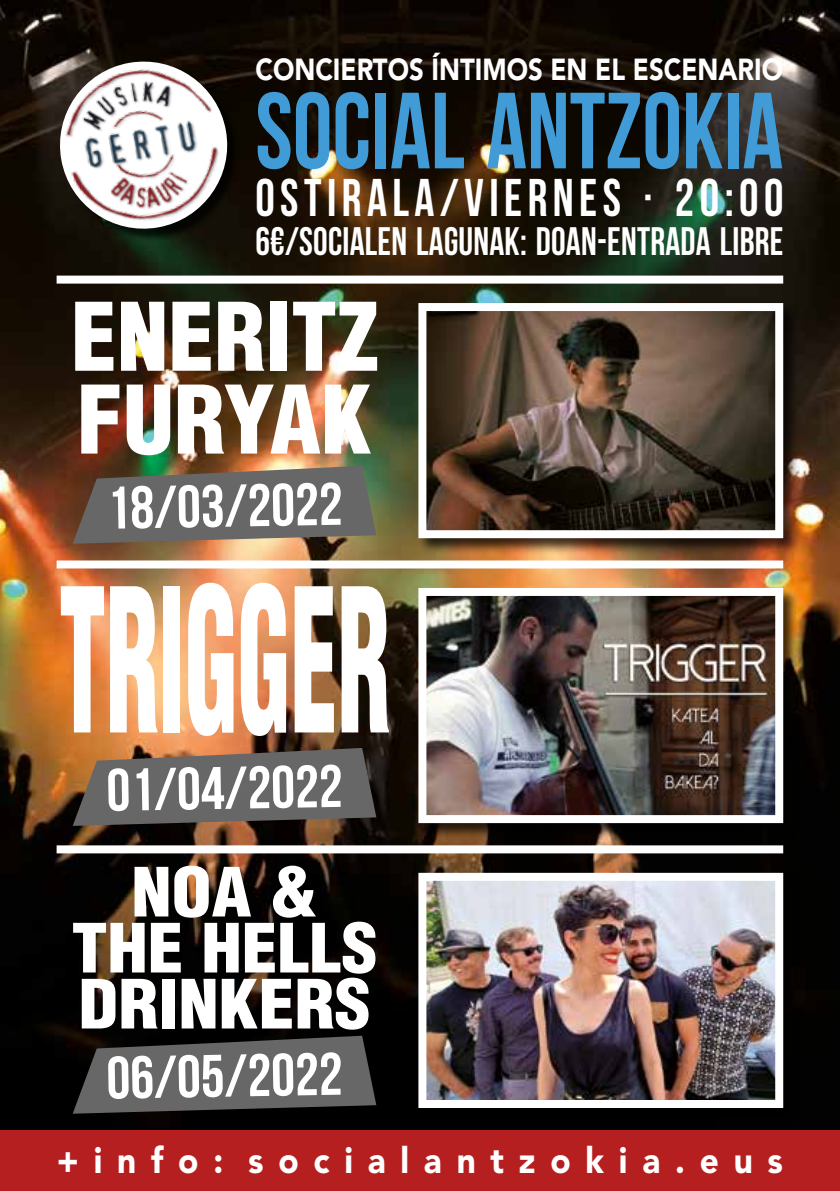
<style>
.page{position:relative;width:840px;height:1191px;background:#fff}
.page>*{position:absolute;margin:0;border:0;box-sizing:border-box;transform-origin:0 0}
.t1{font:900 condensed 194.8px "Helvetica LT Std";color:#fff;scale:.49 1}
.t2{font:700 108px "Bebas Neue";color:#409bd6;scale:.93 1}
.t3{font:900 condensed 92px/82.8px "Helvetica LT Std";color:#fff}
.t4{font:900 condensed 66.2px/56px "Helvetica LT Std";color:#fff;text-align:center;scale:1.09 1}
.t5{font:700 60px "Bebas Neue";color:#fff}
.t6{font:700 53px "Bebas Neue";letter-spacing:.11em;color:#fff;scale:.93 1}
.t7{font:700 39.8px "Bebas Neue";letter-spacing:.005em;color:#fff;scale:.93 1}
.t8{font:900 36px "Avenir LT Std";letter-spacing:.445em;color:#fff;scale:.93 1}
.t9{font:900 30.2px "Avenir LT Std";color:#fff;scale:.85 1}
</style>
<div class="page">
<img style="left:0;top:0;width:839px;height:1130px">
<div style="left:62px;top:64px;width:178px;height:178px;background:#100901"></div>
<img style="left:47px;top:51px;width:190px;height:190px">
<div style="left:417px;top:872px;width:382px;height:252px;background:#000"></div>
<img style="left:427px;top:882px;width:346px;height:217px">
<div style="left:418px;top:873px;width:364px;height:235px;border:8px solid #fff"></div>
<div style="left:417px;top:587px;width:382px;height:252px;background:#000;opacity:.75"></div>
<img style="left:427px;top:597px;width:346px;height:217px">
<div style="left:418px;top:588px;width:364px;height:235px;border:8px solid #fff"></div>
<div style="left:417px;top:302px;width:382px;height:252px;background:#000;opacity:.75"></div>
<img style="left:427px;top:312px;width:346px;height:217px">
<div style="left:418px;top:303px;width:364px;height:235px;border:8px solid #fff"></div>
<div style="left:57px;top:275px;width:725px;height:8px;background:#fff"></div>
<div style="left:57px;top:845px;width:725px;height:8px;background:#fff"></div>
<div style="left:57px;top:560px;width:725px;height:8px;background:#fff"></div>
<svg style="left:73px;top:466px;width:303px;height:78px;background:#6a665f"></svg>
<svg style="left:73px;top:748px;width:303px;height:78px;background:#6b615a"></svg>
<svg style="left:73px;top:1035px;width:303px;height:78px;background:#535353"></svg>
<div style="left:0;top:1130px;width:839px;height:61px;background:#b51f1f"></div>
<p class="t9" style="left:255px;top:51px;width:622px">CONCIERTOS ÍNTIMOS EN EL ESCENARIO</p>
<h2 class="t2" style="left:255px;top:72px;width:568px">SOCIAL ANTZOKIA</h2>
<h3 class="t6" style="left:255px;top:168px;width:569px">OSTIRALA/VIERNES · 20:00</h3>
<p class="t7" style="left:255px;top:220px;width:569px">6€/SOCIALEN LAGUNAK: DOAN-ENTRADA LIBRE</p>
<h3 class="t3" style="left:71px;top:295px;width:308px">ENERITZ<br>FURYAK</h3>
<h3 class="t5" style="left:106px;top:475px;width:237px;rotate:-1deg">18/03/2022</h3>
<h1 class="t1" style="left:59px;top:537px;width:677px">TRIGGER</h1>
<h3 class="t5" style="left:106px;top:757px;width:237px;rotate:-1deg">01/04/2022</h3>
<h3 class="t4" style="left:71px;top:863px;width:282px">NOA &amp;<br>THE HELLS<br>DRINKERS</h3>
<h3 class="t5" style="left:106px;top:1045px;width:237px;rotate:-1deg">06/05/2022</h3>
<p class="t8" style="left:57px;top:1138px;width:782px">+info: socialantzokia.eus</p>
</div>
